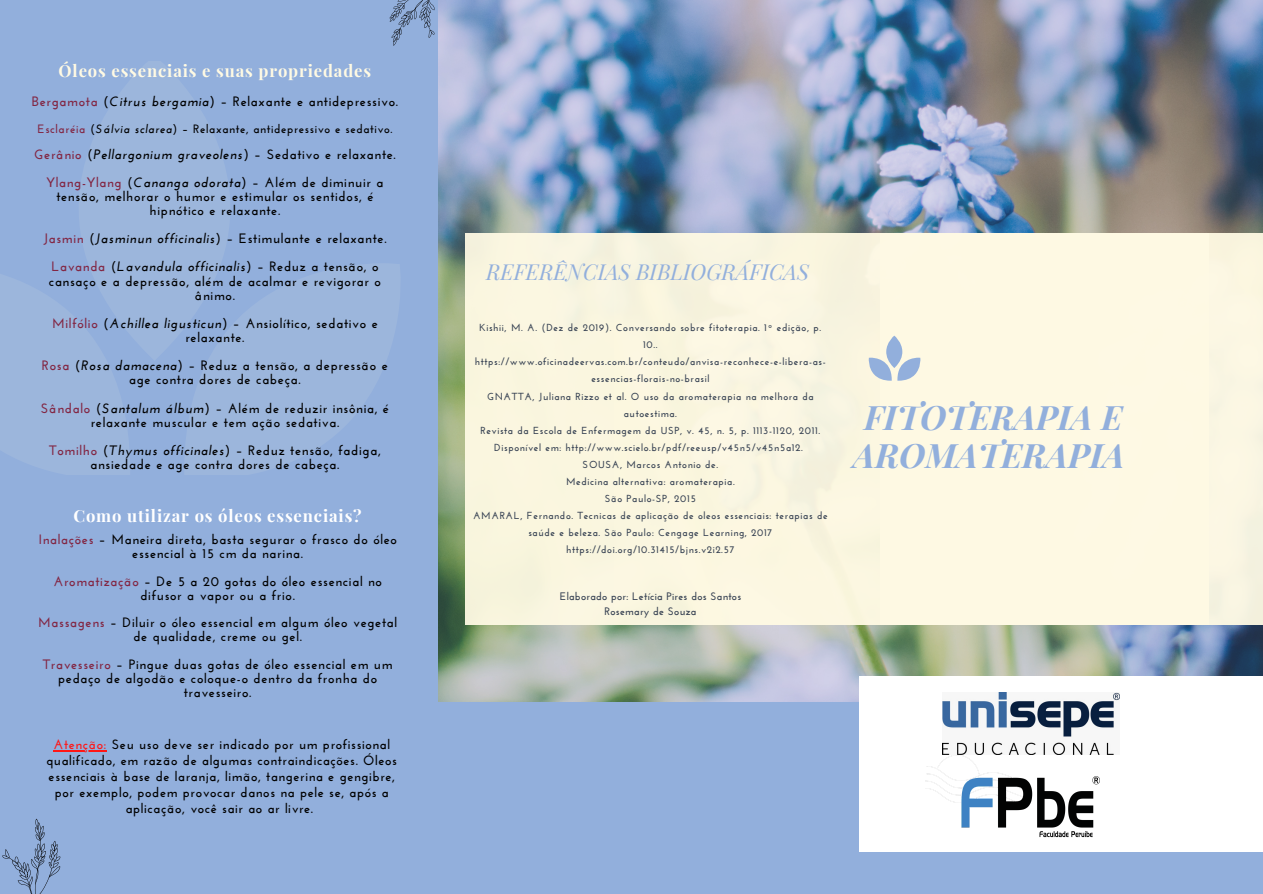
<style>
.page{position:relative;width:1263px;height:894px;background:#fff}
.page>*{position:absolute;margin:0;border:0;box-sizing:border-box;transform-origin:0 0}
.t1{font:italic 700 33.75px/37.2px "Playfair Display";color:#92afdc;text-align:center}
.t2{font:italic 21.6px "Playfair Display";color:#92afdc}
.t3{font:700 16.65px "Playfair Display";letter-spacing:.05em;color:#fffae4}
.t4{font:700 16.65px "Playfair Display";letter-spacing:.05em;color:#fff}
.t5{font:700 13.65px/14.1px "Josefin Sans";letter-spacing:.05em;color:#000;text-align:center}
.t6{font:700 13.5px/13.8px "Josefin Sans";letter-spacing:.05em;color:#000;text-align:center}
.t7{font:700 12.15px "Josefin Sans";letter-spacing:.05em;color:#000}
.t8{font:700 10.8px/15.3px "Josefin Sans";letter-spacing:.025em;color:#374253;text-align:center}
.t9{font:700 10.2px/17px "Josefin Sans";letter-spacing:.06em;color:#374253;text-align:center}
.s1{color:#822643}
.s2{font-style:italic}
.s3{color:#ff1616}
</style>
<div class="page">
<div style="left:0;top:0;width:1263px;height:893px;background:#92afdc"></div>
<img style="left:439px;top:0;width:824px;height:700px">
<div style="left:881px;top:233px;width:382px;height:391px;background:#fffae4"></div>
<div style="left:465px;top:233px;width:744px;height:391px;background:#fffae4"></div>
<svg style="left:869px;top:336px;width:51px;height:44px"></svg>
<div style="left:859px;top:675px;width:349px;height:176px;background:#fff"></div>
<img style="left:943px;top:692px;width:176px;height:62px">
<img style="left:926px;top:754px;width:173px;height:84px">
<svg style="left:2px;top:818px;width:58px;height:75px"></svg>
<svg style="left:389px;top:0;width:76px;height:61px"></svg>
<hr style="left:53px;top:749px;width:54px;height:2px;background:#ff1616">
<div style="left:1173px;top:675px;width:90px;height:176px;background:#fff"></div>
<p class="t3" style="left:59px;top:59px;width:314px">Óleos essenciais e suas propriedades</p>
<p class="t5" style="left:32px;top:96px;width:368px"><span class="s1">Bergamota</span> (<span class="s2">Citrus bergamia</span>) – Relaxante e antidepressivo.</p>
<p class="t7" style="left:37px;top:124px;width:357px"><span class="s1">Esclaréia</span> (<span class="s2">Sálvia sclarea</span>) – Relaxante, antidepressivo e sedativo.</p>
<p class="t5" style="left:34px;top:141px;width:363px;line-height:28.2px"><span class="s1">Gerânio</span> (<span class="s2">Pellargonium graveolens</span>) – Sedativo e relaxante.<br><span class="s1">Ylang-Ylang</span> (<span class="s2">Cananga odorata</span>) – Além de diminuir a</p>
<p class="t5" style="left:56px;top:190px;width:319px">tensão, melhorar o humor e estimular os sentidos, é hipnótico e relaxante.</p>
<p class="t5" style="left:43px;top:226px;width:345px;line-height:28.2px"><span class="s1">Jasmin</span> (<span class="s2">Jasminun officinalis</span>) – Estimulante e relaxante.<br><span class="s1">Lavanda</span> (<span class="s2">Lavandula officinalis</span>) – Reduz a tensão, o</p>
<p class="t5" style="left:49px;top:275px;width:334px">cansaço e a depressão, além de acalmar e revigorar o ânimo.</p>
<p class="t5" style="left:52px;top:317px;width:327px"><span class="s1">Milfólio</span> (<span class="s2">Achillea ligusticun</span>) – Ansiolítico, sedativo e relaxante.</p>
<p class="t5" style="left:42px;top:359px;width:347px"><span class="s1">Rosa</span> (<span class="s2">Rosa damacena</span>) – Reduz a tensão, a depressão e age contra dores de cabeça.</p>
<p class="t5" style="left:41px;top:402px;width:350px"><span class="s1">Sândalo</span> (<span class="s2">Santalum álbum</span>) – Além de reduzir insônia, é relaxante muscular e tem ação sedativa.</p>
<p class="t5" style="left:49px;top:444px;width:333px"><span class="s1">Tomilho</span> (<span class="s2">Thymus officinales</span>) – Reduz tensão, fadiga, ansiedade e age contra dores de cabeça.</p>
<p class="t4" style="left:73px;top:503px;width:290px">Como utilizar os óleos essenciais?</p>
<p class="t6" style="left:38px;top:533px;width:360px"><span class="s1">Inalações</span> – Maneira direta, basta segurar o frasco do óleo essencial à 15 cm da narina.</p>
<p class="t6" style="left:53px;top:575px;width:330px"><span class="s1">Aromatização</span> – De 5 a 20 gotas do óleo essencial no difusor a vapor ou a frio.</p>
<p class="t6" style="left:38px;top:617px;width:360px"><span class="s1">Massagens</span> – Diluir o óleo essencial em algum óleo vegetal de qualidade, creme ou gel.</p>
<p class="t6" style="left:43px;top:658px;width:351px"><span class="s1">Travesseiro</span> – Pingue duas gotas de óleo essencial em um pedaço de algodão e coloque-o dentro da fronha do travesseiro.</p>
<p class="t6" style="left:46px;top:737px;width:352px;line-height:16px"><span class="s3">Atenção:</span> Seu uso deve ser indicado por um profissional qualificado, em razão de algumas contraindicações. Óleos essenciais à base de laranja, limão, tangerina e gengibre, por exemplo, podem provocar danos na pele se, após a aplicação, você sair ao ar livre.</p>
<h2 class="t2" style="left:486px;top:257px;width:324px">REFERÊNCIAS BIBLIOGRÁFICAS</h2>
<p class="t9" style="left:473px;top:320px;width:356px">Kishii, M. A. (Dez de 2019). Conversando sobre fitoterapia. 1º edição, p.<br>10.. https://www.oficinadeervas.com.br/conteudo/anvisa-reconhece-e-libera-as&shy;essencias-florais-no-brasil<br>GNATTA, Juliana Rizzo et al. O uso da aromaterapia na melhora da autoestima.<br>Revista da Escola de Enfermagem da USP, v. 45, n. 5, p. 1113-1120, 2011.<br>Disponível em: http://www.scielo.br/pdf/reeusp/v45n5/v45n5a12.<br>SOUSA, Marcos Antonio de.<br>Medicina alternativa: aromaterapia.<br>São Paulo-SP, 2015<br>AMARAL, Fernando. Tecnicas de aplicação de oleos essenciais: terapias de saúde e beleza. São Paulo: Cengage Learning, 2017 https://doi.org/10.31415/bjns.v2i2.57</p>
<p class="t8" style="left:560px;top:589px;width:183px">Elaborado por: Letícia Pires dos Santos<br>Rosemary de Souza</p>
<h1 class="t1" style="left:853px;top:397px;width:273px">FITOTERAPIA E<br>AROMATERAPIA</h1>
</div>
